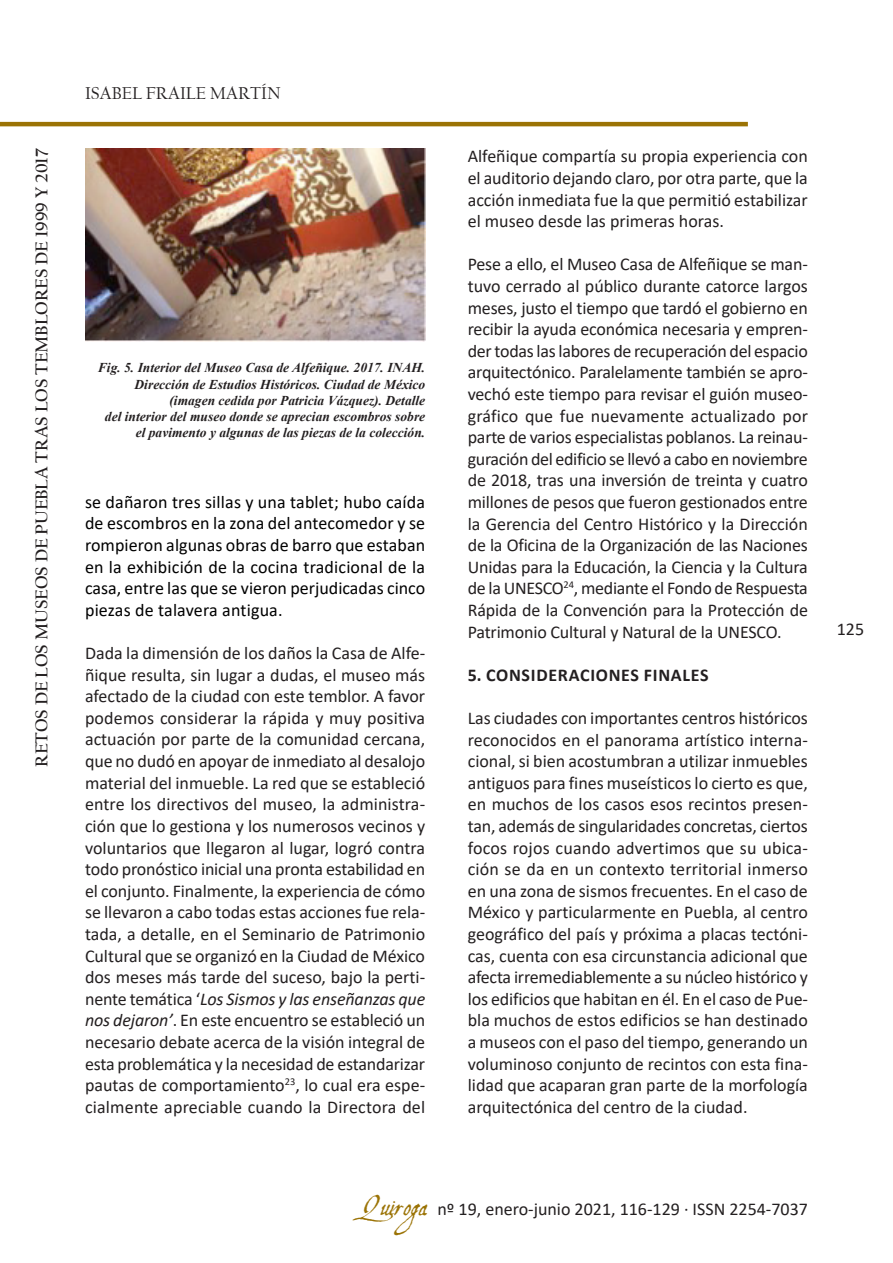
<style>
.page{position:relative;width:893px;height:1263px;background:#fff}
.page>*{position:absolute;margin:0;border:0;box-sizing:border-box;transform-origin:0 0}
.cuerpo_de_texto{font:18px/21.6px "Calibri";color:#231f20;text-align:justify}
.cuerpo_de_texto-2{font:18px/21.6px "Calibri";color:#000;text-align:justify}
.t1{font:700 18px "Californian FB";color:#231f20}
.ladillo{font:700 18px "Calibri";letter-spacing:.04em;color:#231f20}
.t2{font:18px "Californian FB";color:#231f20}
.pie_de_foto{font:italic 700 13.5px/16.2px "Times New Roman";color:#231f20;text-align:right}
.s1{font-style:italic}
.s2{font-family:"Aquiline";font-size:27px;color:#9b7305}
</style>
<div class="page">
<hr style="left:0;top:122px;width:748px;height:4px;background:#9b7305">
<img style="left:85px;top:149px;width:340px;height:193px">
<p class="t1" style="left:31px;top:767px;width:620px;rotate:-90deg">Retos De Los Museos De Puebla Tras Los Temblores De 1999 Y 2017</p>
<p class="t2" style="left:85px;top:83px;width:17px">ISABE</p>
<p class="t2" style="left:132px;top:83px;width:25px">L FRAI</p>
<p class="t2" style="left:186px;top:83px;width:96px">LE MARTÍN</p>
<p class="pie_de_foto" style="left:98px;top:359px;width:329px">Fig. 5. Interior del Museo Casa de Alfeñique. 2017. INAH.<br>Dirección de Estudios Históricos. Ciudad de México (imagen cedida por Patricia Vázquez). Detalle<br>del interior del museo donde se aprecian escombros sobre el pavimento y algunas de las piezas de la colección.</p>
<p class="cuerpo_de_texto-2" style="left:85px;top:491px;width:342px">se dañaron tres sillas y una tablet; hubo caída de escombros en la zona del antecomedor y se rompieron algunas obras de barro que estaban en la exhibición de la cocina tradicional de la casa, entre las que se vieron perjudicadas cinco piezas de talavera antigua.</p>
<p class="cuerpo_de_texto" style="left:85px;top:642px;width:342px">Dada la dimensión de los daños la Casa de Alfe&shy;ñique resulta, sin lugar a dudas, el museo más afectado de la ciudad con este temblor. A favor podemos considerar la rápida y muy positiva actuación por parte de la comunidad cercana, que no dudó en apoyar de inmediato al desalojo material del inmueble. La red que se estableció entre los directivos del museo, la administra&shy;ción que lo gestiona y los numerosos vecinos y voluntarios que llegaron al lugar, logró contra todo pronóstico inicial una pronta estabilidad en el conjunto. Finalmente, la experiencia de cómo se llevaron a cabo todas estas acciones fue rela&shy;tada, a detalle, en el Seminario de Patrimonio Cultural que se organizó en la Ciudad de México dos meses más tarde del suceso, bajo la perti&shy;nente temática ‘<span class="s1">Los Sismos y las enseñanzas que nos dejaron’</span>. En este encuentro se estableció un necesario debate acerca de la visión integral de esta problemática y la necesidad de estandarizar pautas de comportamiento<sup>23</sup>, lo cual era espe&shy;cialmente apreciable cuando la Directora del</p>
<p class="cuerpo_de_texto" style="left:468px;top:145px;width:342px">Alfeñique compartía su propia experiencia con el auditorio dejando claro, por otra parte, que la acción inmediata fue la que permitió estabilizar el museo desde las primeras horas.</p>
<p class="cuerpo_de_texto" style="left:468px;top:253px;width:342px">Pese a ello, el Museo Casa de Alfeñique se man&shy;tuvo cerrado al público durante catorce largos meses, justo el tiempo que tardó el gobierno en recibir la ayuda económica necesaria y empren&shy;der todas las labores de recuperación del espacio arquitectónico. Paralelamente también se apro&shy;vechó este tiempo para revisar el guión museo&shy;gráfico que fue nuevamente actualizado por parte de varios especialistas poblanos. La reinau&shy;guración del edificio se llevó a cabo en noviembre de 2018, tras una inversión de treinta y cuatro millones de pesos que fueron gestionados entre la Gerencia del Centro Histórico y la Dirección de la Oficina de la Organización de las Naciones Unidas para la Educación, la Ciencia y la Cultura de la UNESCO<sup>24</sup>, mediante el Fondo de Respuesta Rápida de la Convención para la Protección de Patrimonio Cultural y Natural de la UNESCO.</p>
<p class="ladillo" style="left:468px;top:662px;width:242px">5. CONSIDERACIONES FINALES</p>
<p class="cuerpo_de_texto" style="left:468px;top:707px;width:342px">Las ciudades con importantes centros históricos reconocidos en el panorama artístico interna&shy;cional, si bien acostumbran a utilizar inmuebles antiguos para fines museísticos lo cierto es que, en muchos de los casos esos recintos presen&shy;tan, además de singularidades concretas, ciertos focos rojos cuando advertimos que su ubica&shy;ción se da en un contexto territorial inmerso en una zona de sismos frecuentes. En el caso de México y particularmente en Puebla, al centro geográfico del país y próxima a placas tectóni&shy;cas, cuenta con esa circunstancia adicional que afecta irremediablemente a su núcleo histórico y los edificios que habitan en él. En el caso de Pue&shy;bla muchos de estos edificios se han destinado a museos con el paso del tiempo, generando un voluminoso conjunto de recintos con esta fina&shy;lidad que acaparan gran parte de la morfología arquitectónica del centro de la ciudad.</p>
<p class="cuerpo_de_texto" style="left:837px;top:617px;width:29px">125</p>
<p class="cuerpo_de_texto" style="left:361px;top:1198px;width:448px"><span class="s2">Quiroga</span> nº 19, enero-junio 2021, 116-129 · ISSN 2254-7037</p>
</div>
